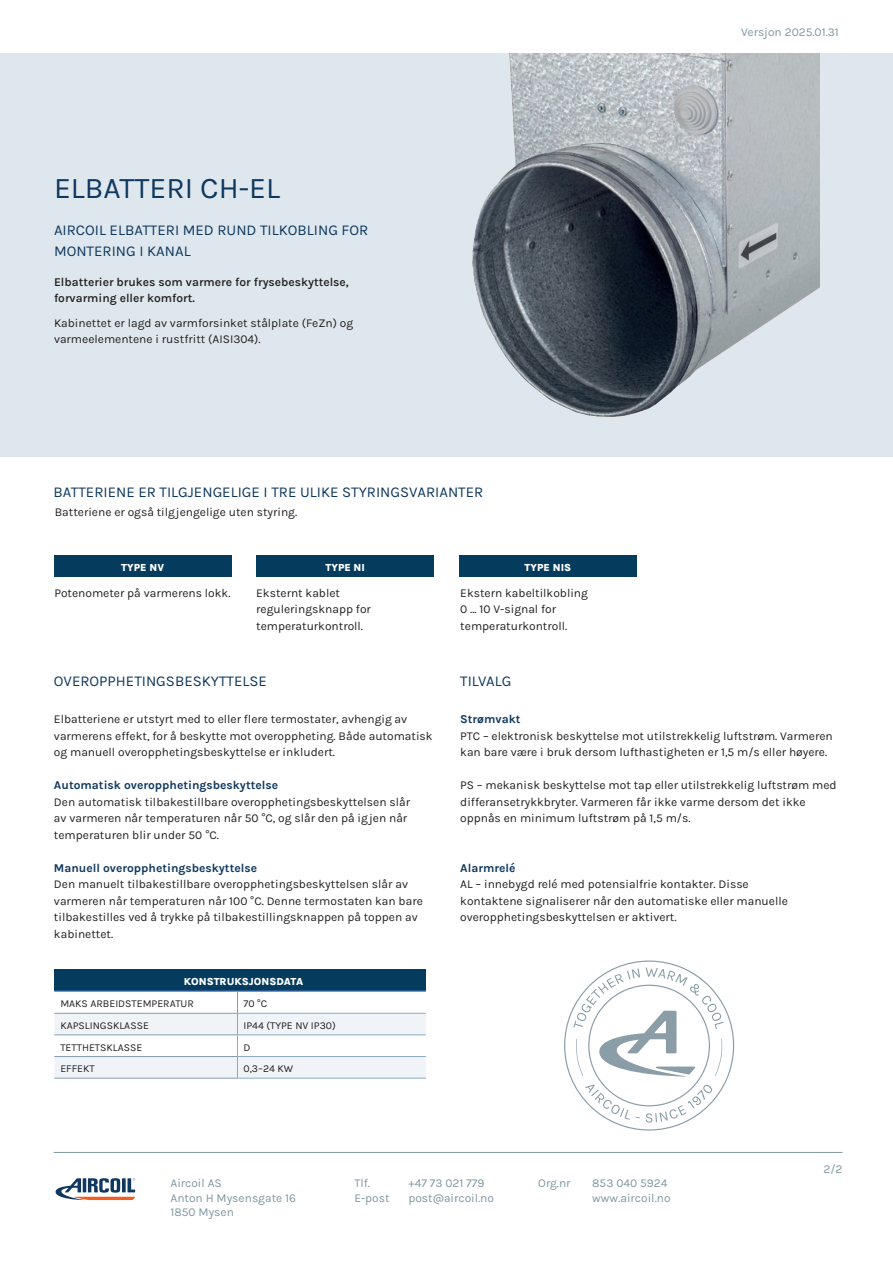
<style>
.page{position:relative;width:893px;height:1263px;background:#fff}
.page>*{position:absolute;margin:0;border:0;box-sizing:border-box;transform-origin:0 0}
.t1{font:30px "Karla";color:#0f385f}
.t2{font:15px/21px "Karla";color:#0f385f}
.t3{font:12px/16.5px "Karla";color:#231f20}
.t4{font:12px/14.4px "Karla";color:#8096a0}
.t5{font:600 12px/16.5px "Karla";color:#231f20}
.t6{font:700 12px "Karla";color:#0f385f}
.t7{font:10.5px "Karla";color:#231f20}
.t8{font:800 10.5px "Karla";color:#fff}
.s1{font-weight:700;color:#0f385f}
</style>
<div class="page">
<div style="left:0;top:53px;width:893px;height:404px;background:#dee7ed"></div>
<hr style="left:54px;top:1152px;width:788px;height:1px;background:#8096a0">
<svg style="left:55px;top:1178px;width:80px;height:22px"></svg>
<svg style="left:564px;top:960px;width:170px;height:170px"></svg>
<div style="left:54px;top:555px;width:177px;height:22px;background:#053b5d"></div>
<div style="left:257px;top:555px;width:177px;height:22px;background:#053b5d"></div>
<div style="left:459px;top:555px;width:177px;height:22px;background:#053b5d"></div>
<img style="left:472px;top:53px;width:348px;height:364px">
<div style="left:54px;top:969px;width:372px;height:22px;background:#053b5d"></div>
<hr style="left:54px;top:990px;width:183px;height:2px;background:#2c5d9b">
<hr style="left:237px;top:990px;width:189px;height:2px;background:#2c5d9b">
<hr style="left:54px;top:1078px;width:183px;height:1px;background:#859cab">
<svg style="left:54px;top:992px;width:372px;height:86px"></svg>
<hr style="left:237px;top:1078px;width:189px;height:1px;background:#8aabc3">
<p class="t1" style="left:54px;top:168px;width:228px">ELBATTERI CH-EL</p>
<p class="t2" style="left:54px;top:219px;width:316px">AIRCOIL ELBATTERI MED RUND TILKOBLING FOR<br>MONTERING I KANAL</p>
<p class="t5" style="left:54px;top:273px;width:296px">Elbatterier brukes som varmere for frysebeskyttelse, forvarming eller komfort.</p>
<p class="t3" style="left:54px;top:314px;width:301px">Kabinettet er lagd av varmforsinket stålplate (FeZn) og varmeelementene i rustfritt (AISI304).</p>
<p class="t2" style="left:54px;top:481px;width:431px">BATTERIENE ER TILGJENGELIGE I TRE ULIKE STYRINGSVARIANTER</p>
<p class="t3" style="left:55px;top:504px;width:244px">Batteriene er også tilgjengelige uten styring.</p>
<p class="t8" style="left:121px;top:561px;width:44px">TYPE NV</p>
<p class="t8" style="left:325px;top:561px;width:41px">TYPE NI</p>
<p class="t8" style="left:525px;top:561px;width:48px">TYPE NIS</p>
<p class="t3" style="left:54px;top:584px;width:178px">Potenometer på varmerens lokk.</p>
<p class="t3" style="left:256px;top:584px;width:116px">Eksternt kablet reguleringsknapp for temperaturkontroll.</p>
<p class="t3" style="left:460px;top:584px;width:129px">Ekstern kabeltilkobling<br>0 … 10 V-signal for temperaturkontroll.</p>
<p class="t4" style="left:741px;top:25px;width:99px">Versjon 2025.01.31</p>
<p class="t2" style="left:54px;top:670px;width:215px">OVEROPPHETINGSBESKYTTELSE</p>
<p class="t3" style="left:54px;top:710px;width:380px">Elbatteriene er utstyrt med to eller flere termostater, avhengig av varmerens effekt, for å beskytte mot overoppheting. Både automatisk og manuell overopphetingsbeskyttelse er inkludert.</p>
<p class="t3" style="left:54px;top:776px;width:358px"><span class="s1">Automatisk overopphetingsbeskyttelse<br></span>Den automatisk tilbakestillbare overopphetingsbeskyttelsen slår av varmeren når temperaturen når 50 °C, og slår den på igjen når temperaturen blir under 50 °C.</p>
<p class="t6" style="left:54px;top:860px;width:205px">Manuell overopphetingsbeskyttelse</p>
<p class="t3" style="left:54px;top:875px;width:370px">Den manuelt tilbakestillbare overopphetingsbeskyttelsen slår av varmeren når temperaturen når 100 °C. Denne termostaten kan bare tilbakestilles ved å trykke på tilbakestillingsknappen på toppen av kabinettet.</p>
<p class="t8" style="left:184px;top:975px;width:121px">KONSTRUKSJONSDATA</p>
<p class="t7" style="left:60px;top:997px;width:135px">MAKS ARBEIDSTEMPERATUR</p>
<p class="t7" style="left:243px;top:997px;width:25px">70 °C</p>
<p class="t7" style="left:60px;top:1019px;width:90px">KAPSLINGSKLASSE</p>
<p class="t7" style="left:243px;top:1019px;width:94px">IP44 (TYPE NV IP30)</p>
<p class="t7" style="left:60px;top:1040px;width:84px">TETTHETSKLASSE</p>
<p class="t7" style="left:243px;top:1040px;width:8px">D</p>
<p class="t7" style="left:60px;top:1062px;width:36px">EFFEKT</p>
<p class="t7" style="left:243px;top:1062px;width:51px">0,3–24 KW</p>
<p class="t2" style="left:460px;top:670px;width:53px">TILVALG</p>
<p class="t6" style="left:460px;top:711px;width:62px">Strømvakt</p>
<p class="t3" style="left:460px;top:727px;width:374px">PTC – elektronisk beskyttelse mot utilstrekkelig luftstrøm. Varmeren</p>
<p class="t3" style="left:460px;top:743px;width:368px">kan bare være i bruk dersom lufthastigheten er 1,5 m/s eller høyere.</p>
<p class="t3" style="left:460px;top:776px;width:378px">PS – mekanisk beskyttelse mot tap eller utilstrekkelig luftstrøm med</p>
<p class="t3" style="left:460px;top:793px;width:347px">differansetrykkbryter. Varmeren får ikke varme dersom det ikke oppnås en minimum luftstrøm på 1,5 m/s.</p>
<p class="t6" style="left:460px;top:860px;width:57px">Alarmrelé</p>
<p class="t3" style="left:460px;top:875px;width:329px">AL – innebygd relé med potensialfrie kontakter. Disse kontaktene signaliserer når den automatiske eller manuelle overopphetingsbeskyttelsen er aktivert.</p>
<p class="t4" style="left:823px;top:1162px;width:21px">2/2</p>
<p class="t4" style="left:170px;top:1176px;width:127px">Aircoil AS<br>Anton H Mysensgate 16<br>1850 Mysen</p>
<p class="t4" style="left:354px;top:1176px;width:17px">Tlf.</p>
<p class="t4" style="left:408px;top:1176px;width:78px">+47 73 021 779</p>
<p class="t4" style="left:354px;top:1190px;width:37px">E-post</p>
<p class="t4" style="left:408px;top:1190px;width:87px">post@aircoil.no</p>
<p class="t4" style="left:538px;top:1176px;width:34px">Org.nr</p>
<p class="t4" style="left:592px;top:1176px;width:80px">853 040 5924 www.aircoil.no</p>
</div>
